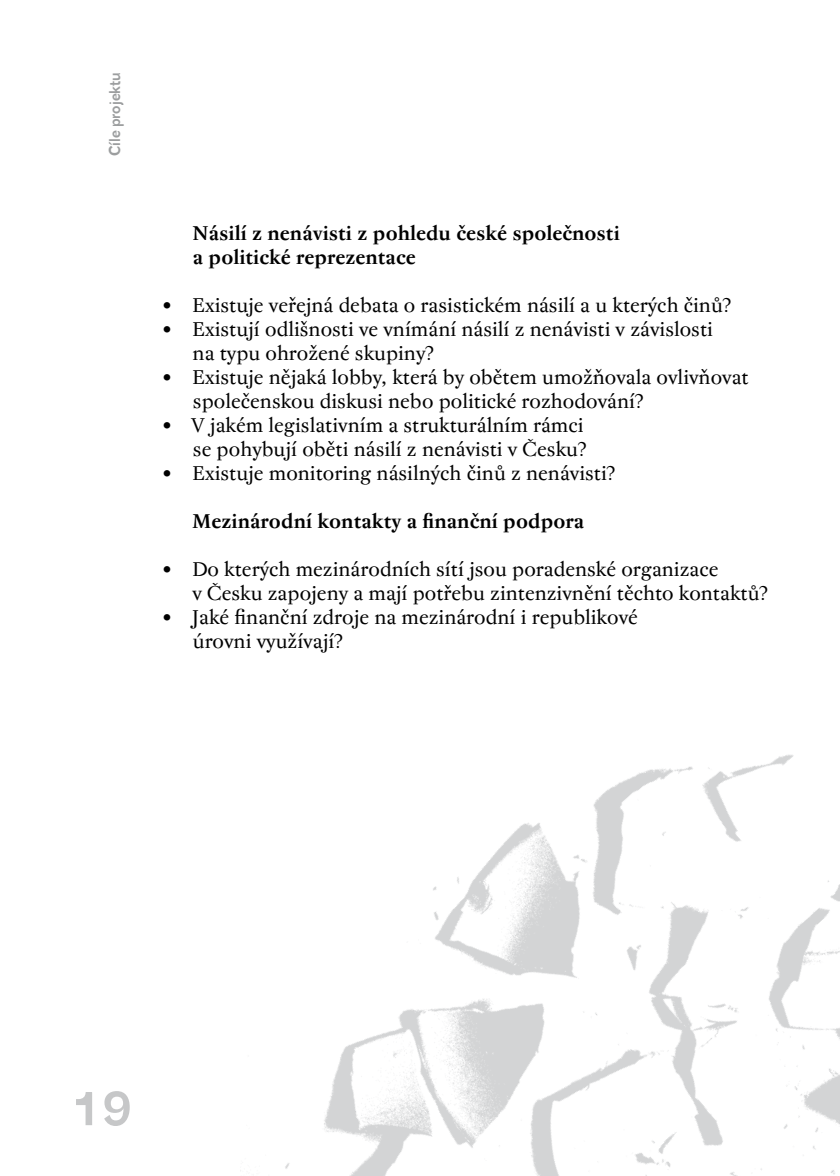
<style>
.page{position:relative;width:840px;height:1176px;background:#fff}
.page>*{position:absolute;margin:0;border:0;box-sizing:border-box;transform-origin:0 0}
.t1{font:60px "Splendid Sans";color:#c6c7c8}
.t2{font:20px/24px "Regent Pro";color:#000}
.t3{font:700 20px/24px "Regent Pro";color:#000}
.t4{font:20px "Splendid Sans";color:#9c9e9f}
</style>
<div class="page">
<img style="left:240px;top:754px;width:600px;height:422px">
<p class="t4" style="left:104px;top:156px;width:86px;rotate:-90deg">Cíle projektu</p>
<p class="t3" style="left:192px;top:221px;width:429px">Násilí z nenávisti z pohledu české společnosti a politické reprezentace</p>
<p class="t2" style="left:163px;top:293px;width:569px">• Existuje veřejná debata o rasistickém násilí a u kterých činů?</p>
<p class="t2" style="left:193px;top:317px;width:522px;text-indent:-30px">• Existují odlišnosti ve vnímání násilí z nenávisti v závislosti na typu ohrožené skupiny?</p>
<p class="t2" style="left:193px;top:365px;width:557px;text-indent:-30px">• Existuje nějaká lobby, která by obětem umožňovala ovlivňovat společenskou diskusi nebo politické rozhodování?</p>
<p class="t2" style="left:163px;top:413px;width:425px;text-align:right">• V jakém legislativním a strukturálním rámci se pohybují oběti násilí z nenávisti v Česku?</p>
<p class="t2" style="left:163px;top:461px;width:453px">• Existuje monitoring násilných činů z nenávisti?</p>
<p class="t3" style="left:192px;top:509px;width:394px">Mezinárodní kontakty a finanční podpora</p>
<p class="t2" style="left:192px;top:557px;width:577px;text-indent:-29px">• Do kterých mezinárodních sítí jsou poradenské organizace<br>v Česku zapojeny a mají potřebu zintenzivnění těchto kontaktů?</p>
<p class="t2" style="left:193px;top:605px;width:447px;text-indent:-30px">• Jaké finanční zdroje na mezinárodní i republikové úrovni využívají?</p>
<h1 class="t1" style="left:72px;top:1077px;width:62px">19</h1>
</div>
